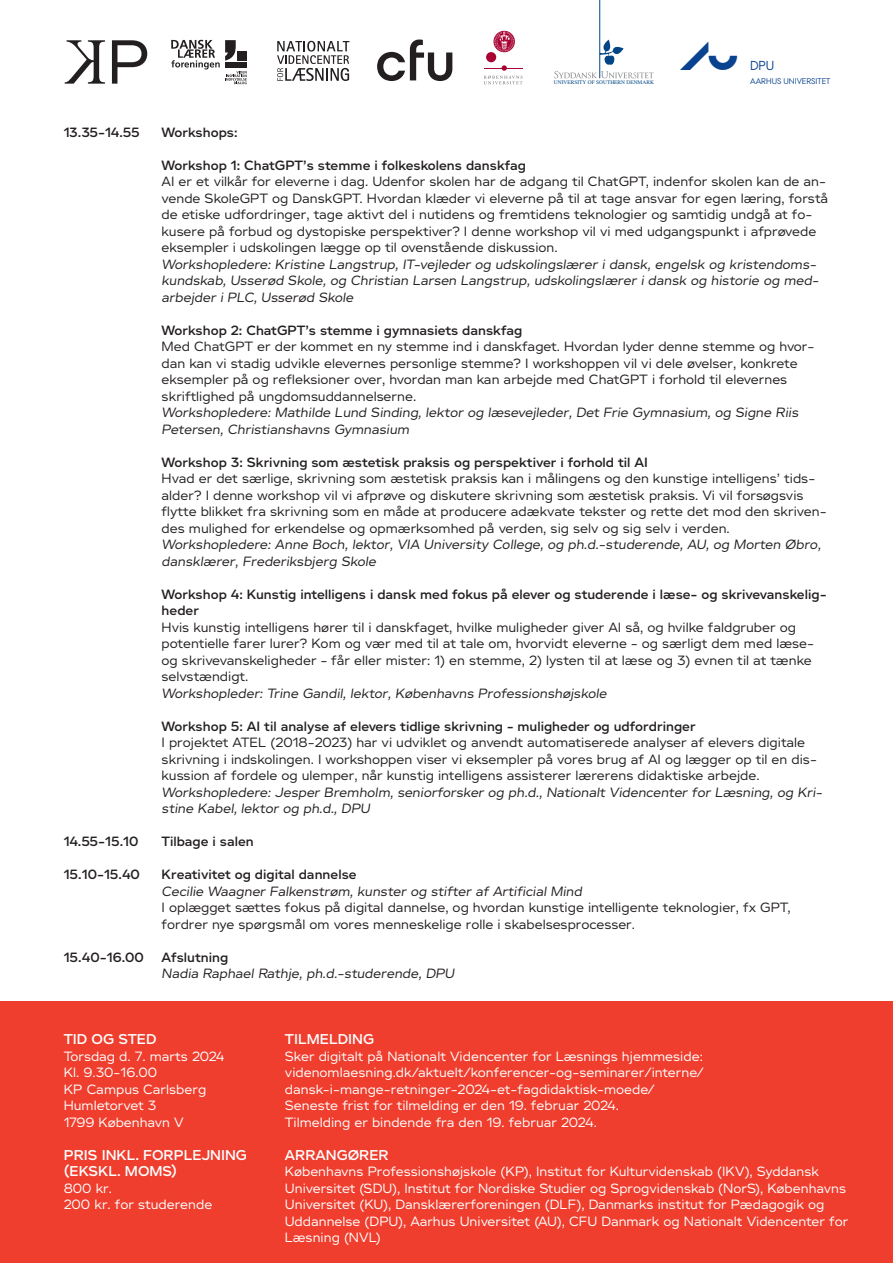
<style>
.page{position:relative;width:893px;height:1263px;background:#fff}
.page>*{position:absolute;margin:0;border:0;box-sizing:border-box;transform-origin:0 0}
.Boks_ml-rubrik{font:600 13.5px/16.5px "No 5";color:#fff}
.t1{font:13.05px "AU Passata";color:#09428e}
.Brød{font:12.75px/16.5px "No 5";color:#231f20}
.Boks_brød{font:12.75px/16.5px "No 5";color:#fff}
.Mellemrubrik{font:600 12.75px/16.5px "No 5";color:#231f20}
.t2{font:8.25px "AU Passata";color:#09428e}
.t3{font:5.4px "Times LT Std";color:#004684}
.s1{font-family:"AU Peto";font-size:28.35px}
</style>
<div class="page">
<svg style="left:554px;top:40px;width:100px;height:38px"></svg>
<hr style="left:599px;top:0;width:1px;height:78px;background:#004684">
<svg style="left:493px;top:31px;width:22px;height:21px"></svg>
<div style="left:486px;top:52px;width:10px;height:10px;background:#a90332;border-radius:50%"></div>
<svg style="left:494px;top:31px;width:20px;height:20px"></svg>
<svg style="left:484px;top:65px;width:38px;height:19px"></svg>
<svg style="left:171px;top:40px;width:76px;height:44px"></svg>
<svg style="left:277px;top:41px;width:72px;height:40px"></svg>
<svg style="left:64px;top:40px;width:83px;height:44px"></svg>
<svg style="left:377px;top:40px;width:75px;height:41px"></svg>
<div style="left:0;top:1001px;width:893px;height:262px;background:#ef3e2e"></div>
<p class="t1" style="left:680px;top:58px;width:96px"><span class="s1">AU</span> DPU</p>
<p class="t3" style="left:554px;top:79px;width:101px">UNIVERSITY OF SOUTHERN DENMARK</p>
<p class="t2" style="left:750px;top:76px;width:82px">AARHUS UNIVERSITET</p>
<p class="Mellemrubrik" style="left:64px;top:123px;width:77px">13.35-14.55</p>
<p class="Mellemrubrik" style="left:162px;top:123px;width:77px">Workshops:</p>
<p class="Mellemrubrik" style="left:162px;top:156px;width:366px">Workshop 1: ChatGPT’s stemme i folkeskolens danskfag</p>
<p class="Brød" style="left:162px;top:173px;width:668px">AI er et vilkår for eleverne i dag. Udenfor skolen har de adgang til ChatGPT, indenfor skolen kan de an&shy;vende SkoleGPT og DanskGPT. Hvordan klæder vi eleverne på til at tage ansvar for egen læring, forstå de etiske udfordringer, tage aktivt del i nutidens og fremtidens teknologier og samtidig undgå at fo&shy;kusere på forbud og dystopiske perspektiver? I denne workshop vil vi med udgangspunkt i afprøvede eksempler i udskolingen lægge op til ovenstående diskussion.</p>
<p class="Brød" style="left:162px;top:255px;width:661px">Workshopledere: Kristine Langstrup, IT-vejleder og udskolingslærer i dansk, engelsk og kristendoms&shy;kundskab, Usserød Skole, og Christian Larsen Langstrup, udskolingslærer i dansk og historie og med&shy;arbejder i PLC, Usserød Skole</p>
<p class="Mellemrubrik" style="left:162px;top:321px;width:362px">Workshop 2: ChatGPT’s stemme i gymnasiets danskfag</p>
<p class="Brød" style="left:162px;top:338px;width:654px">Med ChatGPT er der kommet en ny stemme ind i danskfaget. Hvordan lyder denne stemme og hvor&shy;dan kan vi stadig udvikle elevernes personlige stemme? I workshoppen vil vi dele øvelser, konkrete eksempler på og refleksioner over, hvordan man kan arbejde med ChatGPT i forhold til elevernes skriftlighed på ungdomsuddannelserne.</p>
<p class="Brød" style="left:162px;top:404px;width:641px">Workshopledere: Mathilde Lund Sinding, lektor og læsevejleder, Det Frie Gymnasium, og Signe Riis<br>Petersen, Christianshavns Gymnasium</p>
<p class="Mellemrubrik" style="left:162px;top:453px;width:488px">Workshop 3: Skrivning som æstetisk praksis og perspektiver i forhold til AI</p>
<p class="Brød" style="left:162px;top:470px;width:667px">Hvad er det særlige, skrivning som æstetisk praksis kan i målingens og den kunstige intelligens’ tids&shy;alder? I denne workshop vil vi afprøve og diskutere skrivning som æstetisk praksis. Vi vil forsøgsvis flytte blikket fra skrivning som en måde at producere adækvate tekster og rette det mod den skriven&shy;des mulighed for erkendelse og opmærksomhed på verden, sig selv og sig selv i verden.</p>
<p class="Brød" style="left:162px;top:536px;width:663px">Workshopledere: Anne Boch, lektor, VIA University College, og ph.d.-studerende, AU, og Morten Øbro, dansklærer, Frederiksbjerg Skole</p>
<p class="Mellemrubrik" style="left:162px;top:585px;width:667px">Workshop 4: Kunstig intelligens i dansk med fokus på elever og studerende i læse- og skrivevanskelig&shy;heder</p>
<p class="Brød" style="left:162px;top:618px;width:654px">Hvis kunstig intelligens hører til i danskfaget, hvilke muligheder giver AI så, og hvilke faldgruber og potentielle farer lurer? Kom og vær med til at tale om, hvorvidt eleverne – og særligt dem med læse&shy;og skrivevanskeligheder – får eller mister: 1) en stemme, 2) lysten til at læse og 3) evnen til at tænke selvstændigt.</p>
<p class="Brød" style="left:162px;top:684px;width:449px">Workshopleder: Trine Gandil, lektor, Københavns Professionshøjskole</p>
<p class="Mellemrubrik" style="left:162px;top:717px;width:536px">Workshop 5: AI til analyse af elevers tidlige skrivning – muligheder og udfordringer</p>
<p class="Brød" style="left:162px;top:734px;width:657px">I projektet ATEL (2018-2023) har vi udviklet og anvendt automatiserede analyser af elevers digitale skrivning i indskolingen. I workshoppen viser vi eksempler på vores brug af AI og lægger op til en dis&shy;kussion af fordele og ulemper, når kunstig intelligens assisterer lærerens didaktiske arbejde.</p>
<p class="Brød" style="left:162px;top:783px;width:665px">Workshopledere: Jesper Bremholm, seniorforsker og ph.d., Nationalt Videncenter for Læsning, og Kri&shy;stine Kabel, lektor og ph.d., DPU</p>
<p class="Mellemrubrik" style="left:64px;top:833px;width:76px">14.55-15.10</p>
<p class="Mellemrubrik" style="left:162px;top:833px;width:94px">Tilbage i salen</p>
<p class="Mellemrubrik" style="left:64px;top:866px;width:78px">15.10-15.40</p>
<p class="Mellemrubrik" style="left:162px;top:866px;width:196px">Kreativitet og digital dannelse</p>
<p class="Brød" style="left:162px;top:882px;width:425px">Cecilie Waagner Falkenstrøm, kunster og stifter af Artificial Mind</p>
<p class="Brød" style="left:162px;top:899px;width:630px">I oplægget sættes fokus på digital dannelse, og hvordan kunstige intelligente teknologier, fx GPT, fordrer nye spørgsmål om vores menneskelige rolle i skabelsesprocesser.</p>
<p class="Mellemrubrik" style="left:64px;top:948px;width:82px">15.40-16.00</p>
<p class="Mellemrubrik" style="left:162px;top:948px;width:68px">Afslutning</p>
<p class="Brød" style="left:162px;top:965px;width:297px">Nadia Raphael Rathje, ph.d.-studerende, DPU</p>
<p class="Boks_ml-rubrik" style="left:64px;top:1030px;width:94px">TID OG STED</p>
<p class="Boks_brød" style="left:64px;top:1047px;width:162px">Torsdag d. 7. marts 2024</p>
<p class="Boks_brød" style="left:64px;top:1064px;width:95px">Kl. 9.30-16.00</p>
<p class="Boks_brød" style="left:64px;top:1080px;width:144px">KP Campus Carlsberg</p>
<p class="Boks_brød" style="left:64px;top:1097px;width:94px">Humletorvet 3</p>
<p class="Boks_brød" style="left:64px;top:1113px;width:121px">1799 København V</p>
<p class="Boks_ml-rubrik" style="left:64px;top:1146px;width:185px">PRIS INKL. FORPLEJNING (EKSKL. MOMS)</p>
<p class="Boks_brød" style="left:64px;top:1179px;width:50px">800 kr.</p>
<p class="Boks_brød" style="left:64px;top:1196px;width:150px">200 kr. for studerende</p>
<p class="Boks_ml-rubrik" style="left:285px;top:1030px;width:91px">TILMELDING</p>
<p class="Boks_brød" style="left:285px;top:1047px;width:419px">Sker digitalt på Nationalt Videncenter for Læsnings hjemmeside:</p>
<p class="Boks_brød" style="left:285px;top:1064px;width:420px">videnomlaesning.dk/aktuelt/konferencer-og-seminarer/interne/</p>
<p class="Boks_brød" style="left:285px;top:1080px;width:371px">dansk-i-mange-retninger-2024-et-fagdidaktisk-moede/</p>
<p class="Boks_brød" style="left:285px;top:1097px;width:336px">Seneste frist for tilmelding er den 19. februar 2024.</p>
<p class="Boks_brød" style="left:285px;top:1113px;width:313px">Tilmelding er bindende fra den 19. februar 2024.</p>
<p class="Boks_ml-rubrik" style="left:285px;top:1146px;width:105px">ARRANGØRER</p>
<p class="Boks_brød" style="left:285px;top:1163px;width:565px">Københavns Professionshøjskole (KP), Institut for Kulturvidenskab (IKV), Syddansk Universitet (SDU), Institut for Nordiske Studier og Sprogvidenskab (NorS), Københavns Universitet (KU), Dansklærerforeningen (DLF), Danmarks institut for Pædagogik og Uddannelse (DPU), Aarhus Universitet (AU), CFU Danmark og Nationalt Videncenter for Læsning (NVL)</p>
</div>
